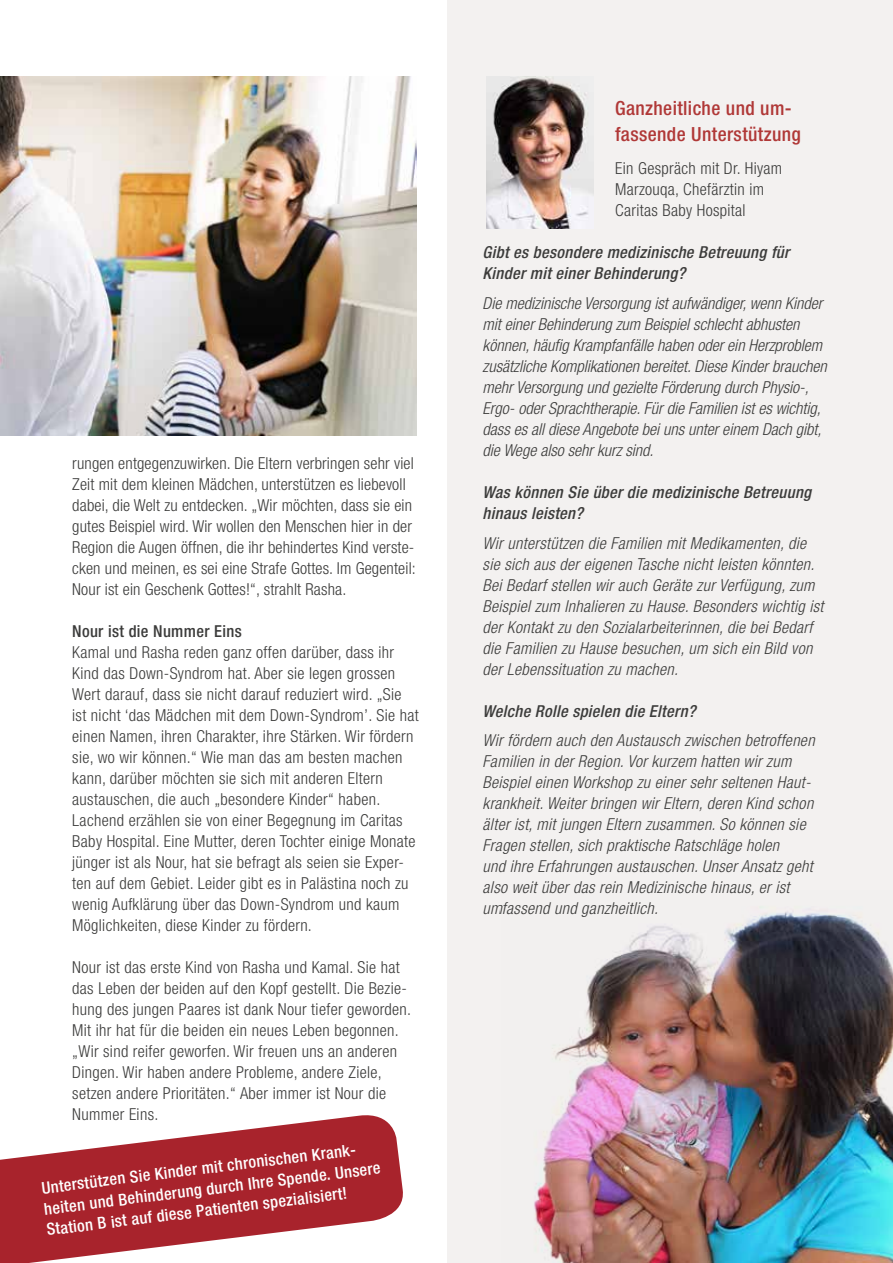
<style>
.page{position:relative;width:893px;height:1263px;background:#fff}
.page>*{position:absolute;margin:0;border:0;box-sizing:border-box;transform-origin:0 0}
.t1{font:500 condensed 19.5px/25.5px "Helvetica Neue";letter-spacing:.02em;color:#b03837}
.t2{font:300 condensed 16.5px/21px "Helvetica Neue";letter-spacing:.02em;color:#3c3c3b}
.t3{font:italic 300 condensed 16.5px/21px "Helvetica Neue";letter-spacing:.02em;color:#3c3c3b}
.t4{font:italic 300 condensed 16.5px/21px "Helvetica Neue";color:#3c3c3b}
.t5{font:italic 500 condensed 16.5px/21px "Helvetica Neue";letter-spacing:.02em;color:#3c3c3b}
.t6{font:500 condensed 16.5px/21px "Helvetica Neue";color:#fff}
.t7{font:500 condensed 16.5px "Helvetica Neue";letter-spacing:.02em;color:#3c3c3b}
</style>
<div class="page">
<div style="left:448px;top:0;width:445px;height:1263px;background:#f3f1f0"></div>
<img style="left:534px;top:907px;width:359px;height:356px">
<img style="left:0;top:77px;width:417px;height:359px">
<img style="left:486px;top:77px;width:108px;height:152px">
<svg style="left:0;top:1115px;width:403px;height:148px;fill:#a8232c"></svg>
<p class="t2" style="left:72px;top:453px;width:345px">rungen entgegenzuwirken. Die Eltern verbringen sehr viel Zeit mit dem kleinen Mädchen, unterstützen es liebevoll dabei, die Welt zu entdecken. „Wir möchten, dass sie ein gutes Beispiel wird. Wir wollen den Menschen hier in der Region die Augen öffnen, die ihr behindertes Kind verste&shy;cken und meinen, es sei eine Strafe Gottes. Im Gegenteil:<br>Nour ist ein Geschenk Gottes!“, strahlt Rasha.</p>
<p class="t7" style="left:72px;top:621px;width:171px">Nour ist die Nummer Eins</p>
<p class="t2" style="left:72px;top:642px;width:348px">Kamal und Rasha reden ganz offen darüber, dass ihr Kind das Down-Syndrom hat. Aber sie legen grossen Wert darauf, dass sie nicht darauf reduziert wird. „Sie ist nicht ‘das Mädchen mit dem Down-Syndrom’. Sie hat einen Namen, ihren Charakter, ihre Stärken. Wir fördern sie, wo wir können.“ Wie man das am besten machen kann, darüber möchten sie sich mit anderen Eltern austauschen, die auch „besondere Kinder“ haben.<br>Lachend erzählen sie von einer Begegnung im Caritas Baby Hospital. Eine Mutter, deren Tochter einige Monate jünger ist als Nour, hat sie befragt als seien sie Exper&shy;ten auf dem Gebiet. Leider gibt es in Palästina noch zu wenig Aufklärung über das Down-Syndrom und kaum Möglichkeiten, diese Kinder zu fördern.</p>
<p class="t2" style="left:72px;top:957px;width:340px">Nour ist das erste Kind von Rasha und Kamal. Sie hat das Leben der beiden auf den Kopf gestellt. Die Bezie&shy;hung des jungen Paares ist dank Nour tiefer geworden.<br>Mit ihr hat für die beiden ein neues Leben begonnen. „Wir sind reifer geworfen. Wir freuen uns an anderen Dingen. Wir haben andere Probleme, andere Ziele, setzen andere Prioritäten.“ Aber immer ist Nour die Nummer Eins.</p>
<p class="t6" style="left:40px;top:1177px;width:340px;rotate:-7deg">Unterstützen Sie Kinder mit chronischen Krank&shy;heiten und Behinderung durch Ihre Spende. Unsere<br>Station B ist auf diese Patienten spezialisiert!</p>
<p class="t1" style="left:615px;top:95px;width:187px">Ganzheitliche und um&shy;fassende Unterstützung</p>
<p class="t2" style="left:615px;top:158px;width:169px">Ein Gespräch mit Dr. Hiyam<br>Marzouqa, Chefärztin im<br>Caritas Baby Hospital</p>
<p class="t5" style="left:483px;top:242px;width:308px">Gibt es besondere medizinische Betreuung für<br>Kinder mit einer Behinderung?</p>
<p class="t4" style="left:483px;top:292px;width:346px">Die medizinische Versorgung ist aufwändiger, wenn Kinder mit einer Behinderung zum Beispiel schlecht abhusten können, häufig Krampfanfälle haben oder ein Herzproblem zusätzliche Komplikationen bereitet. Diese Kinder brauchen mehr Versorgung und gezielte Förderung durch Physio-, Ergo- oder Sprachtherapie. Für die Familien ist es wichtig, dass es all diese Angebote bei uns unter einem Dach gibt, die Wege also sehr kurz sind.</p>
<p class="t5" style="left:483px;top:481px;width:330px">Was können Sie über die medizinische Betreuung hinaus leisten?</p>
<p class="t3" style="left:483px;top:532px;width:342px">Wir unterstützen die Familien mit Medikamenten, die sie sich aus der eigenen Tasche nicht leisten könnten.<br>Bei Bedarf stellen wir auch Geräte zur Verfügung, zum Beispiel zum Inhalieren zu Hause. Besonders wichtig ist der Kontakt zu den Sozialarbeiterinnen, die bei Bedarf die Familien zu Hause besuchen, um sich ein Bild von der Lebenssituation zu machen.</p>
<p class="t5" style="left:483px;top:700px;width:215px">Welche Rolle spielen die Eltern?</p>
<p class="t3" style="left:483px;top:730px;width:334px">Wir fördern auch den Austausch zwischen betroffenen Familien in der Region. Vor kurzem hatten wir zum Beispiel einen Workshop zu einer sehr seltenen Haut&shy;krankheit. Weiter bringen wir Eltern, deren Kind schon älter ist, mit jungen Eltern zusammen. So können sie Fragen stellen, sich praktische Ratschläge holen<br>und ihre Erfahrungen austauschen. Unser Ansatz geht also weit über das rein Medizinische hinaus, er ist umfassend und ganzheitlich.</p>
</div>
